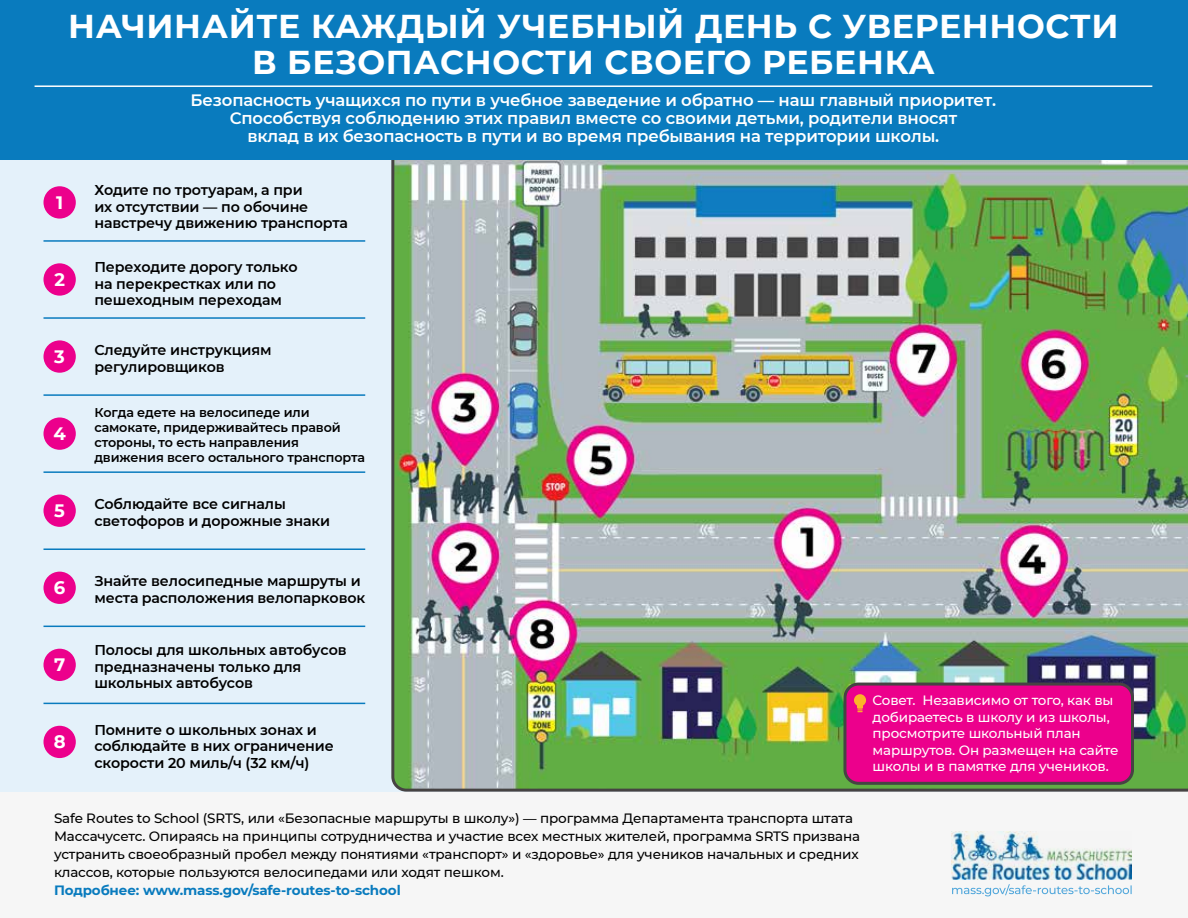
<style>
.page{position:relative;width:1188px;height:918px;background:#f6f6f6}
.page>*{position:absolute;margin:0;border:0;box-sizing:border-box;transform-origin:0 0}
.t1{font:700 33px "Montserrat";letter-spacing:.02em;color:#fff}
.t2{font:700 18px "Montserrat";color:#fff}
.t3{font:600 16.5px/18px "Montserrat";letter-spacing:-.01em;color:#fff;text-align:center}
.t4{font:600 14.25px/16.5px "Montserrat";letter-spacing:-.01em;color:#000}
.t5{font:500 13.5px/18px "Montserrat";letter-spacing:-.01em;color:#000}
.t6{font:500 13.5px/16.5px "Montserrat";letter-spacing:-.01em;color:#fff}
.t7{font:600 12.75px/15px "Montserrat";letter-spacing:-.01em;color:#000}
.s1{font-weight:700;color:#097bbe}
</style>
<div class="page">
<div style="left:0;top:160px;width:1171px;height:632px;background:#e4f1fa"></div>
<img style="left:391px;top:160px;width:797px;height:632px">
<div style="left:0;top:0;width:1188px;height:160px;background:#097bbe"></div>
<hr style="left:35px;top:85px;width:1117px;height:2px;background:#fff">
<hr style="left:44px;top:703px;width:321px;height:1px;background:#097bbe">
<hr style="left:44px;top:626px;width:321px;height:1px;background:#097bbe">
<hr style="left:44px;top:548px;width:321px;height:2px;background:#097bbe">
<hr style="left:44px;top:471px;width:321px;height:2px;background:#097bbe">
<hr style="left:44px;top:394px;width:321px;height:2px;background:#097bbe">
<hr style="left:44px;top:317px;width:321px;height:2px;background:#097bbe">
<hr style="left:44px;top:240px;width:321px;height:2px;background:#097bbe">
<svg style="left:952px;top:884px;width:180px;height:12px"></svg>
<div style="left:44px;top:186px;width:32px;height:33px;background:#ec008c;border-radius:50%"></div>
<div style="left:44px;top:263px;width:32px;height:33px;background:#ec008c;border-radius:50%"></div>
<div style="left:44px;top:340px;width:32px;height:33px;background:#ec008c;border-radius:50%"></div>
<div style="left:44px;top:417px;width:32px;height:33px;background:#ec008c;border-radius:50%"></div>
<div style="left:44px;top:495px;width:32px;height:32px;background:#ec008c;border-radius:50%"></div>
<div style="left:44px;top:572px;width:32px;height:32px;background:#ec008c;border-radius:50%"></div>
<div style="left:44px;top:649px;width:32px;height:32px;background:#ec008c;border-radius:50%"></div>
<div style="left:44px;top:726px;width:32px;height:32px;background:#ec008c;border-radius:50%"></div>
<div style="left:845px;top:684px;width:287px;height:99px;background:#ec008c;border-radius:13px"></div>
<div style="left:843px;top:683px;width:291px;height:102px;border:3px solid #464343;border-radius:13px"></div>
<svg style="left:854px;top:694px;width:12px;height:18px"></svg>
<img style="left:951px;top:832px;width:180px;height:48px">
<h1 class="t1" style="left:68px;top:3px;width:1052px">НАЧИНАЙТЕ КАЖДЫЙ УЧЕБНЫЙ ДЕНЬ С УВЕРЕННОСТИ</h1>
<h1 class="t1" style="left:252px;top:39px;width:684px">В БЕЗОПАСНОСТИ СВОЕГО РЕБЕНКА</h1>
<h1 class="t3" style="left:191px;top:90px;width:807px">Безопасность учащихся по пути в учебное заведение и обратно — наш главный приоритет.<br>Способствуя соблюдению этих правил вместе со своими детьми, родители вносят<br>вклад в их безопасность в пути и во время пребывания на территории школы.</h1>
<p class="t2" style="left:56px;top:190px;width:9px">1</p>
<p class="t2" style="left:54px;top:267px;width:12px">2</p>
<p class="t2" style="left:54px;top:344px;width:12px">3</p>
<p class="t2" style="left:53px;top:421px;width:14px">4</p>
<p class="t2" style="left:54px;top:498px;width:12px">5</p>
<p class="t4" style="left:94px;top:181px;width:255px">Ходите по тротуарам, а при<br>их отсутствии — по обочине навстречу движению транспорта</p>
<p class="t4" style="left:94px;top:258px;width:205px">Переходите дорогу только на перекрестках или по пешеходным переходам</p>
<p class="t4" style="left:94px;top:341px;width:179px">Следуйте инструкциям регулировщиков</p>
<p class="t7" style="left:94px;top:404px;width:272px">Когда едете на велосипеде или самокате, придерживайтесь правой стороны, то есть направления движения всего остального транспорта</p>
<p class="t4" style="left:94px;top:495px;width:237px">Соблюдайте все сигналы светофоров и дорожные знаки</p>
<p class="t2" style="left:54px;top:575px;width:13px">6</p>
<p class="t2" style="left:54px;top:652px;width:13px">7</p>
<p class="t2" style="left:54px;top:729px;width:13px">8</p>
<p class="t4" style="left:94px;top:572px;width:272px">Знайте велосипедные маршруты и места расположения велопарковок</p>
<p class="t4" style="left:94px;top:641px;width:254px">Полосы для школьных автобусов предназначены только для школьных автобусов</p>
<p class="t4" style="left:94px;top:721px;width:241px">Помните о школьных зонах и соблюдайте в них ограничение скорости 20 миль/ч (32 км/ч)</p>
<p class="t6" style="left:873px;top:692px;width:248px">Совет. Независимо от того, как вы добираетесь в школу и из школы, просмотрите школьный план маршрутов. Он размещен на сайте школы и в памятке для учеников.</p>
<p class="t5" style="left:54px;top:808px;width:808px">Safe Routes to School (SRTS, или «Безопасные маршруты в школу») — программа Департамента транспорта штата Массачусетс. Опираясь на принципы сотрудничества и участие всех местных жителей, программа SRTS призвана устранить своеобразный пробел между понятиями «транспорт» и «здоровье» для учеников начальных и средних классов, которые пользуются велосипедами или ходят пешком.<br><span class="s1">Подробнее: www.mass.gov/safe-routes-to-school</span></p>
</div>
